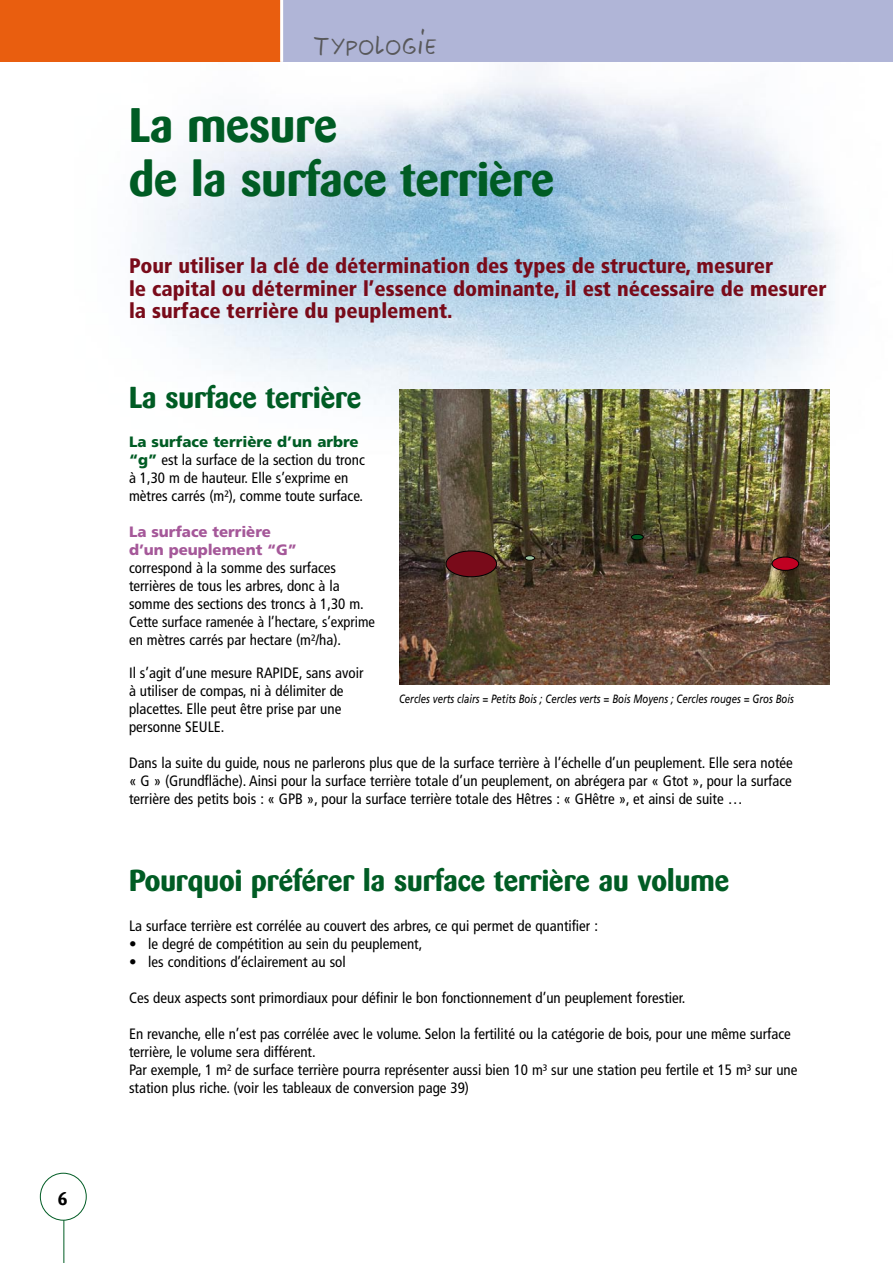
<style>
.page{position:relative;width:893px;height:1263px;background:#fff}
.page>*{position:absolute;margin:0;border:0;box-sizing:border-box;transform-origin:0 0}
.t1{font:700 48px/54px "Barmeno";color:#005c24}
.t2{font:700 30px "Barmeno";color:#005c24}
.t3{font:30px "Twingo France";color:#58585a}
.t4{font:900 condensed 21px/22.5px "Frutiger";color:#790b1a}
.t5{font:700 18px "Barmeno";color:#000}
.t6{font:condensed 15px/18px "Frutiger";color:#000}
.t7{font:900 15px/18px "Frutiger";letter-spacing:-.005em;color:#a55899}
.t8{font:italic 12px "Frutiger";color:#000;scale:.8 1}
.s1{font-weight:900;font-stretch:normal;color:#005c24}
</style>
<div class="page">
<img style="left:141px;top:62px;width:695px;height:344px">
<div style="left:281px;top:0;width:612px;height:62px;background:#b0b5d7"></div>
<div style="left:0;top:0;width:280px;height:62px;background:#e95e0f"></div>
<hr style="left:280px;top:0;width:3px;height:62px;background:#fff">
<hr style="left:63px;top:1212px;width:1px;height:51px;background:#005c24">
<div style="left:40px;top:1173px;width:46px;height:47px;background:#fff;border-radius:50%"></div>
<div style="left:40px;top:1173px;width:47px;height:47px;border:1px solid #005c24;border-radius:50%"></div>
<img style="left:399px;top:389px;width:431px;height:296px">
<div style="left:772px;top:557px;width:27px;height:13px;background:#c00122;border-radius:50%"></div>
<div style="left:772px;top:557px;width:27px;height:14px;border:1px solid #000;border-radius:50%"></div>
<hr style="left:525px;top:556px;width:10px;height:4px;background:#9dc4a0;border-radius:50%">
<div style="left:525px;top:555px;width:10px;height:5px;border:1px solid #000;border-radius:50%"></div>
<div style="left:631px;top:534px;width:12px;height:6px;background:#005c24;border-radius:50%"></div>
<div style="left:631px;top:534px;width:13px;height:6px;border:1px solid #000;border-radius:50%"></div>
<div style="left:446px;top:551px;width:51px;height:26px;background:#790b1a;border-radius:50%"></div>
<div style="left:446px;top:551px;width:51px;height:26px;border:1px solid #000;border-radius:50%"></div>
<p class="t5" style="left:58px;top:1187px;width:11px">6</p>
<h2 class="t3" style="left:313px;top:28px;width:126px">typologie</h2>
<h1 class="t1" style="left:129px;top:98px;width:426px">La mesure<br>de la surface terrière</h1>
<h3 class="t4" style="left:129px;top:255px;width:699px">Pour utiliser la clé de détermination des types de structure, mesurer<br>le capital ou déterminer l’essence dominante, il est nécessaire de mesurer la surface terrière du peuplement.</h3>
<h2 class="t2" style="left:129px;top:380px;width:234px">La surface terrière</h2>
<p class="t6" style="left:129px;top:433px;width:237px"><span class="s1">La surface terrière d’un arbre “g”</span> est la surface de la section du tronc à 1,30 m de hauteur. Elle s’exprime en mètres carrés (m²), comme toute surface.</p>
<p class="t7" style="left:129px;top:523px;width:170px">La surface terrière d’un peuplement “G”</p>
<p class="t6" style="left:129px;top:559px;width:247px">correspond à la somme des surfaces terrières de tous les arbres, donc à la somme des sections des troncs à 1,30 m.<br>Cette surface ramenée à l’hectare, s’exprime en mètres carrés par hectare (m²/ha).</p>
<p class="t6" style="left:129px;top:664px;width:236px">Il s’agit d’une mesure RAPIDE, sans avoir à utiliser de compas, ni à délimiter de placettes. Elle peut être prise par une personne SEULE.</p>
<p class="t6" style="left:129px;top:754px;width:665px;text-align:justify">Dans la suite du guide, nous ne parlerons plus que de la surface terrière à l’échelle d’un peuplement. Elle sera notée « G » (Grundfläche). Ainsi pour la surface terrière totale d’un peuplement, on abrégera par « Gtot », pour la surface terrière des petits bois : « GPB », pour la surface terrière totale des Hêtres : « GHêtre », et ainsi de suite …</p>
<p class="t8" style="left:399px;top:692px;width:495px">Cercles verts clairs = Petits Bois ; Cercles verts = Bois Moyens ; Cercles rouges = Gros Bois</p>
<h2 class="t2" style="left:129px;top:863px;width:601px">Pourquoi préférer la surface terrière au volume</h2>
<p class="t6" style="left:129px;top:917px;width:470px">La surface terrière est corrélée au couvert des arbres, ce qui permet de quantifier :</p>
<p class="t6" style="left:129px;top:935px;width:295px">• le degré de compétition au sein du peuplement,</p>
<p class="t6" style="left:129px;top:953px;width:218px">• les conditions d’éclairement au sol</p>
<p class="t6" style="left:129px;top:989px;width:558px">Ces deux aspects sont primordiaux pour définir le bon fonctionnement d’un peuplement forestier.</p>
<p class="t6" style="left:129px;top:1025px;width:670px">En revanche, elle n’est pas corrélée avec le volume. Selon la fertilité ou la catégorie de bois, pour une même surface terrière, le volume sera différent.<br>Par exemple, 1 m² de surface terrière pourra représenter aussi bien 10 m³ sur une station peu fertile et 15 m³ sur une station plus riche. (voir les tableaux de conversion page 39)</p>
</div>
